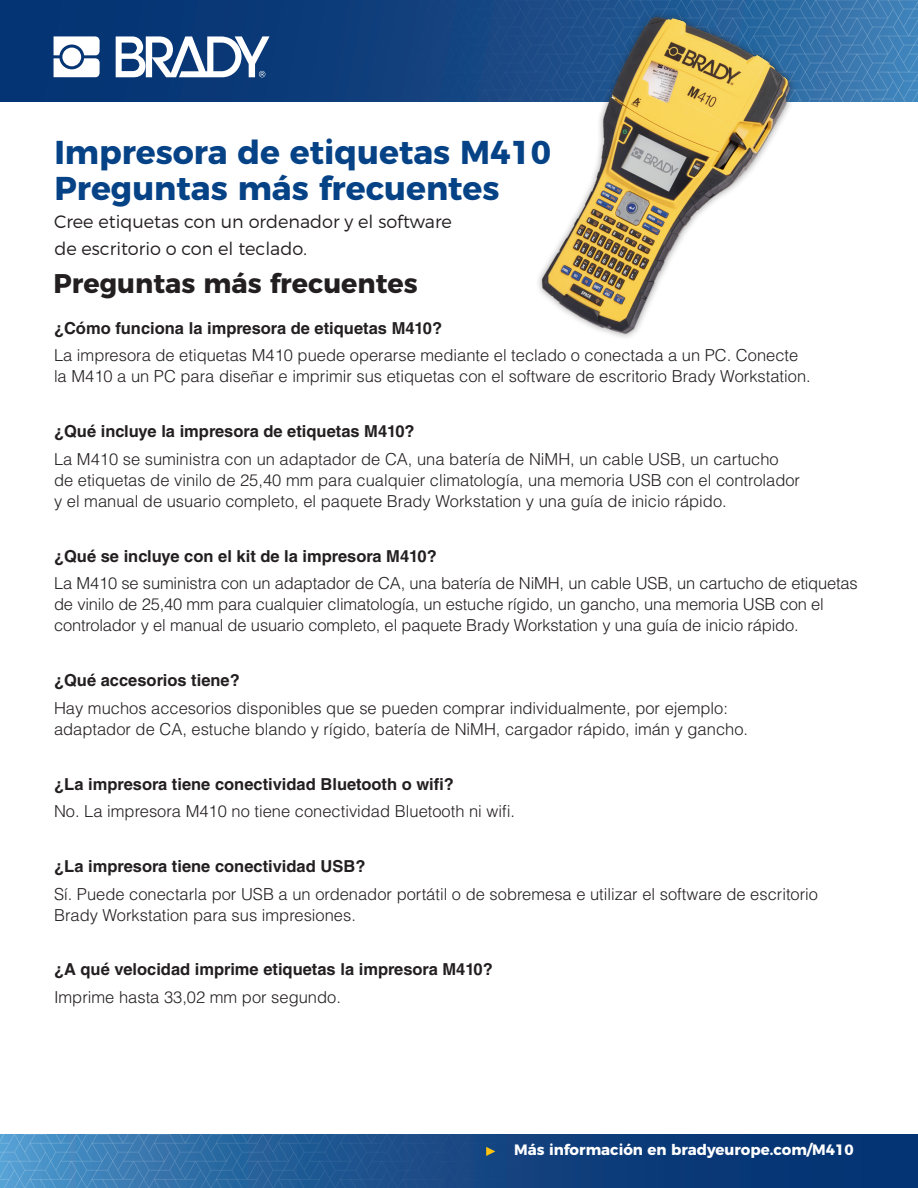
<style>
.page{position:relative;width:918px;height:1188px;background:#fff}
.page>*{position:absolute;margin:0;border:0;box-sizing:border-box;transform-origin:0 0}
.t1{font:700 33px "Montserrat";color:#054286}
.Section_Header{font:700 27px "Montserrat";color:#231f20}
.SubHeader{font:300 18px/27px "Montserrat";color:#231f20}
.Body_Copy{font:300 16.5px/21px "Helvetica LT Std";color:#231f20}
.Body_Copy-2{font:700 16.5px "Helvetica LT Std";color:#231f20}
.Section_Header-2{font:700 15px "Montserrat";color:#fff}
</style>
<div class="page">
<img style="left:0;top:0;width:918px;height:102px">
<img style="left:0;top:1134px;width:918px;height:54px">
<svg style="left:54px;top:36px;width:46px;height:41px"></svg>
<div style="left:62px;top:48px;width:19px;height:18px;background:#fff;border-radius:50%"></div>
<svg style="left:116px;top:36px;width:154px;height:41px"></svg>
<img style="left:472px;top:0;width:368px;height:338px">
<svg style="left:486px;top:1147px;width:9px;height:9px"></svg>
<p class="t1" style="left:54px;top:125px;width:498px">Impresora de etiquetas M410</p>
<p class="t1" style="left:54px;top:161px;width:447px">Preguntas más frecuentes</p>
<p class="SubHeader" style="left:54px;top:207px;width:399px">Cree etiquetas con un ordenador y el software de escritorio o con el teclado.</p>
<p class="Section_Header" style="left:54px;top:261px;width:366px">Preguntas más frecuentes</p>
<p class="Body_Copy-2" style="left:54px;top:318px;width:390px">¿Cómo funciona la impresora de etiquetas M410?</p>
<p class="Body_Copy" style="left:54px;top:345px;width:758px">La impresora de etiquetas M410 puede operarse mediante el teclado o conectada a un PC. Conecte la M410 a un PC para diseñar e imprimir sus etiquetas con el software de escritorio Brady Workstation.</p>
<p class="Body_Copy-2" style="left:54px;top:421px;width:362px">¿Qué incluye la impresora de etiquetas M410?</p>
<p class="Body_Copy" style="left:54px;top:448px;width:748px">La M410 se suministra con un adaptador de CA, una batería de NiMH, un cable USB, un cartucho de etiquetas de vinilo de 25,40 mm para cualquier climatología, una memoria USB con el controlador y el manual de usuario completo, el paquete Brady Workstation y una guía de inicio rápido.</p>
<p class="Body_Copy-2" style="left:54px;top:546px;width:384px">¿Qué se incluye con el kit de la impresora M410?</p>
<p class="Body_Copy" style="left:54px;top:573px;width:805px">La M410 se suministra con un adaptador de CA, una batería de NiMH, un cable USB, un cartucho de etiquetas de vinilo de 25,40 mm para cualquier climatología, un estuche rígido, un gancho, una memoria USB con el controlador y el manual de usuario completo, el paquete Brady Workstation y una guía de inicio rápido.</p>
<p class="Body_Copy-2" style="left:54px;top:670px;width:187px">¿Qué accesorios tiene?</p>
<p class="Body_Copy" style="left:54px;top:697px;width:696px">Hay muchos accesorios disponibles que se pueden comprar individualmente, por ejemplo: adaptador de CA, estuche blando y rígido, batería de NiMH, cargador rápido, imán y gancho.</p>
<p class="Body_Copy-2" style="left:54px;top:774px;width:402px">¿La impresora tiene conectividad Bluetooth o wifi?</p>
<p class="Body_Copy" style="left:54px;top:801px;width:462px">No. La impresora M410 no tiene conectividad Bluetooth ni wifi.</p>
<p class="Body_Copy-2" style="left:54px;top:856px;width:313px">¿La impresora tiene conectividad USB?</p>
<p class="Body_Copy" style="left:54px;top:883px;width:766px">Sí. Puede conectarla por USB a un ordenador portátil o de sobremesa e utilizar el software de escritorio<br>Brady Workstation para sus impresiones.</p>
<p class="Body_Copy-2" style="left:54px;top:960px;width:440px">¿A qué velocidad imprime etiquetas la impresora M410?</p>
<p class="Body_Copy" style="left:54px;top:986px;width:289px">Imprime hasta 33,02 mm por segundo.</p>
<p class="Section_Header-2" style="left:514px;top:1138px;width:341px">Más información en bradyeurope.com/M410</p>
</div>
